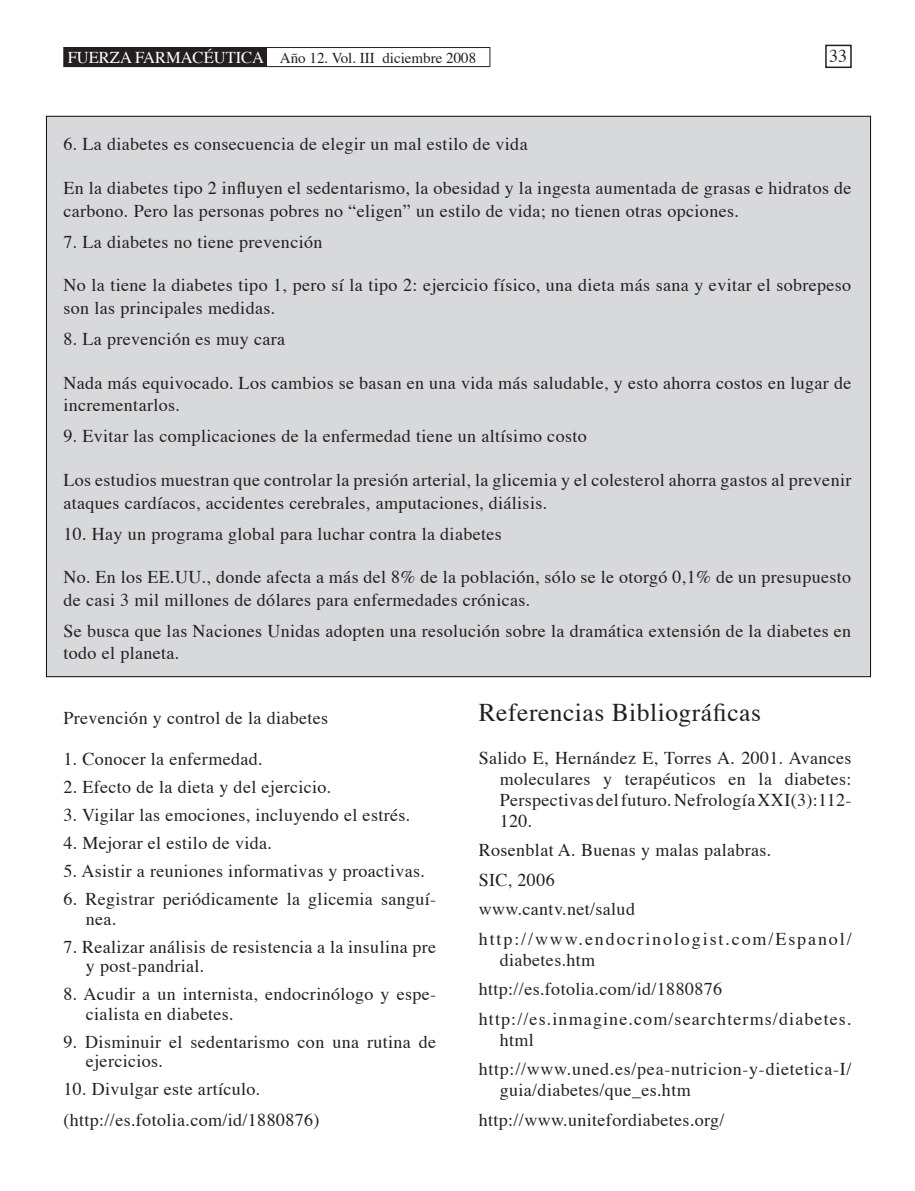
<style>
.page{position:relative;width:915px;height:1191px;background:#fff}
.page>*{position:absolute;margin:0;border:0;box-sizing:border-box;transform-origin:0 0}
.t1{font:25.5px "Times";letter-spacing:.02em;color:#231f20}
.t2{font:18px/22.5px "Times";letter-spacing:.02em;color:#231f20}
.t3{font:18px/21px "Times";letter-spacing:.04em;color:#231f20}
.t4{font:18px/21px "Times";letter-spacing:.105em;color:#231f20}
.t5{font:18px/21px "Times";letter-spacing:.06em;color:#231f20}
.t6{font:15px "Times";color:#231f20}
.s1{font-size:16.5px;color:#fff}
</style>
<div class="page">
<div style="left:64px;top:48px;width:202px;height:19px;background:#231f20"></div>
<div style="left:824px;top:45px;width:27px;height:23px;border:2px solid #231f20"></div>
<div style="left:63px;top:47px;width:427px;height:20px;border:1px solid #231f20"></div>
<div style="left:46px;top:116px;width:824px;height:560px;background:#d8d9db"></div>
<p class="t6" style="left:68px;top:44px;width:410px"><span class="s1">FUERZA FARMACÉUTICA</span> Año 12. Vol. III diciembre 2008</p>
<p class="t2" style="left:828px;top:44px;width:19px">33</p>
<p class="t2" style="left:63px;top:131px;width:465px">6. La diabetes es consecuencia de elegir un mal estilo de vida</p>
<p class="t2" style="left:63px;top:175px;width:789px">En la diabetes tipo 2 influyen el sedentarismo, la obesidad y la ingesta aumentada de grasas e hidratos de carbono. Pero las personas pobres no “eligen” un estilo de vida; no tienen otras opciones.</p>
<p class="t2" style="left:63px;top:229px;width:260px">7. La diabetes no tiene prevención</p>
<p class="t2" style="left:63px;top:273px;width:789px">No la tiene la diabetes tipo 1, pero sí la tipo 2: ejercicio físico, una dieta más sana y evitar el sobrepeso son las principales medidas.</p>
<p class="t2" style="left:63px;top:326px;width:223px">8. La prevención es muy cara</p>
<p class="t2" style="left:63px;top:370px;width:789px">Nada más equivocado. Los cambios se basan en una vida más saludable, y esto ahorra costos en lugar de incrementarlos.</p>
<p class="t2" style="left:63px;top:423px;width:524px">9. Evitar las complicaciones de la enfermedad tiene un altísimo costo</p>
<p class="t2" style="left:63px;top:467px;width:789px">Los estudios muestran que controlar la presión arterial, la glicemia y el colesterol ahorra gastos al prevenir ataques cardíacos, accidentes cerebrales, amputaciones, diálisis.</p>
<p class="t2" style="left:63px;top:521px;width:440px">10. Hay un programa global para luchar contra la diabetes</p>
<p class="t2" style="left:63px;top:564px;width:789px">No. En los EE.UU., donde afecta a más del 8% de la población, sólo se le otorgó 0,1% de un presupuesto de casi 3 mil millones de dólares para enfermedades crónicas.</p>
<p class="t2" style="left:63px;top:618px;width:789px">Se busca que las Naciones Unidas adopten una resolución sobre la dramática extensión de la diabetes en todo el planeta.</p>
<p class="t2" style="left:63px;top:705px;width:266px">Prevención y control de la diabetes</p>
<p class="t2" style="left:63px;top:746px;width:201px">1. Conocer la enfermedad.</p>
<p class="t2" style="left:63px;top:774px;width:269px">2. Efecto de la dieta y del ejercicio.</p>
<p class="t2" style="left:63px;top:802px;width:348px">3. Vigilar las emociones, incluyendo el estrés.</p>
<p class="t2" style="left:63px;top:830px;width:210px">4. Mejorar el estilo de vida.</p>
<p class="t2" style="left:63px;top:858px;width:363px">5. Asistir a reuniones informativas y proactivas.</p>
<p class="t2" style="left:86px;top:888px;width:351px;line-height:19.5px;text-indent:-22px">6. Registrar periódicamente la glicemia sanguí&shy;nea.</p>
<p class="t2" style="left:86px;top:935px;width:352px;line-height:19.5px;text-indent:-22px">7. Realizar análisis de resistencia a la insulina pre y post-pandrial.</p>
<p class="t2" style="left:86px;top:983px;width:351px;line-height:19.5px;text-indent:-22px">8. Acudir a un internista, endocrinólogo y espe&shy;cialista en diabetes.</p>
<p class="t2" style="left:86px;top:1030px;width:352px;line-height:19.5px;text-indent:-22px">9. Disminuir el sedentarismo con una rutina de ejercicios.</p>
<p class="t2" style="left:63px;top:1076px;width:198px">10. Divulgar este artículo.</p>
<p class="t2" style="left:63px;top:1107px;width:257px">(http://es.fotolia.com/id/1880876)</p>
<p class="t1" style="left:478px;top:689px;width:284px">Referencias Bibliográficas</p>
<p class="t2" style="left:499px;top:745px;width:353px;line-height:21px;text-align:justify;text-indent:-21px">Salido E, Hernández E, Torres A. 2001. Avances moleculares y terapéuticos en la diabetes:<br>Perspectivas del futuro. Nefrología XXI(3):112- 120.</p>
<p class="t2" style="left:478px;top:837px;width:294px">Rosenblat A. Buenas y malas palabras.</p>
<p class="t2" style="left:478px;top:867px;width:77px">SIC, 2006</p>
<p class="t2" style="left:478px;top:896px;width:158px">www.cantv.net/salud</p>
<p class="t4" style="left:499px;top:926px;width:353px;text-indent:-21px">http://www.endocrinologist.com/Espanol/ diabetes.htm</p>
<p class="t2" style="left:478px;top:976px;width:245px">http://es.fotolia.com/id/1880876</p>
<p class="t5" style="left:499px;top:1006px;width:353px;text-indent:-21px">http://es.inmagine.com/searchterms/diabetes. html</p>
<p class="t3" style="left:499px;top:1057px;width:353px;text-indent:-21px">http://www.uned.es/pea-nutricion-y-dietetica-I/ guia/diabetes/que_es.htm</p>
<p class="t2" style="left:478px;top:1107px;width:247px">http://www.unitefordiabetes.org/</p>
</div>
